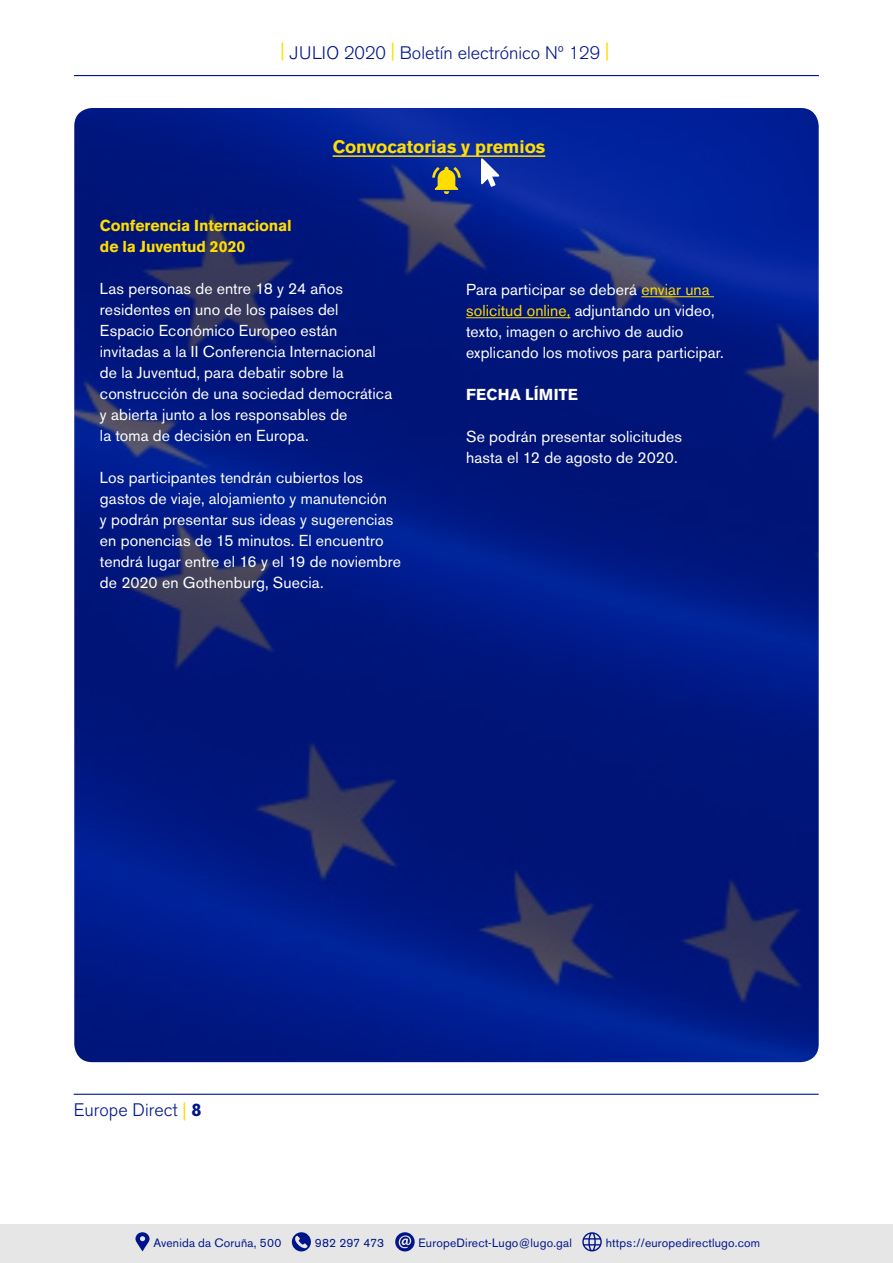
<style>
.page{position:relative;width:893px;height:1263px;background:#fff}
.page>*{position:absolute;margin:0;border:0;box-sizing:border-box;transform-origin:0 0}
.t1{font:300 18px "Akzidenz Grotesk BE";color:#001589}
.t2{font:700 18px "Akzidenz Grotesk BE";color:#fd0}
.t3{font:15.75px/21px "Akzidenz Grotesk BE";letter-spacing:.005em;color:#fff}
.t4{font:700 15.75px/21px "Akzidenz Grotesk BE";letter-spacing:-.01em;color:#fd0}
.t5{font:700 15.75px "Akzidenz Grotesk BE";letter-spacing:.015em;color:#fff}
.t6{font:12px "Akzidenz Grotesk BE";letter-spacing:.015em;color:#001589}
.s1{color:#fd0}
.s2{font-weight:400;color:#fd0}
.s3{font-weight:700}
</style>
<div class="page">
<hr style="left:74px;top:1094px;width:745px;height:1px;background:#001589">
<hr style="left:74px;top:75px;width:745px;height:1px;background:#001589">
<div style="left:0;top:1224px;width:893px;height:39px;background:#e6e6e6"></div>
<svg style="left:135px;top:1232px;width:15px;height:19px"></svg>
<svg style="left:292px;top:1232px;width:19px;height:19px"></svg>
<svg style="left:295px;top:1236px;width:13px;height:12px"></svg>
<svg style="left:395px;top:1232px;width:20px;height:19px"></svg>
<svg style="left:399px;top:1235px;width:12px;height:13px"></svg>
<svg style="left:582px;top:1232px;width:20px;height:19px"></svg>
<img style="left:74px;top:108px;width:745px;height:954px">
<svg style="left:432px;top:167px;width:29px;height:27px"></svg>
<hr style="left:333px;top:155px;width:212px;height:2px;background:#fd0">
<svg style="left:481px;top:158px;width:18px;height:29px"></svg>
<hr style="left:641px;top:296px;width:73px;height:1px;background:#fd0">
<hr style="left:466px;top:317px;width:104px;height:1px;background:#fd0">
<p class="t1" style="left:280px;top:43px;width:330px"><sup>|</sup> JULIO 2020 <sup>|</sup> Boletín electrónico Nº 129 <sup>|</sup></p>
<p class="t2" style="left:333px;top:136px;width:214px">Convocatorias y premios</p>
<p class="t4" style="left:100px;top:216px;width:193px">Conferencia Internacional de la Juventud 2020</p>
<p class="t3" style="left:100px;top:278px;width:294px">Las personas de entre 18 y 24 años residentes en uno de los países del Espacio Económico Europeo están invitadas a la II Conferencia Internacional de la Juventud, para debatir sobre la construcción de una sociedad democrática y abierta junto a los responsables de<br>la toma de decisión en Europa.</p>
<p class="t3" style="left:100px;top:467px;width:303px">Los participantes tendrán cubiertos los gastos de viaje, alojamiento y manutención<br>y podrán presentar sus ideas y sugerencias en ponencias de 15 minutos. El encuentro tendrá lugar entre el 16 y el 19 de noviembre de 2020 en Gothenburg, Suecia.</p>
<p class="t3" style="left:466px;top:279px;width:259px">Para participar se deberá <span class="s1">enviar una solicitud online,</span> adjuntando un video, texto, imagen o archivo de audio explicando los motivos para participar.</p>
<p class="t5" style="left:466px;top:386px;width:113px">FECHA LÍMITE</p>
<p class="t3" style="left:466px;top:426px;width:218px">Se podrán presentar solicitudes hasta el 12 de agosto de 2020.</p>
<p class="t1" style="left:74px;top:1100px;width:129px">Europe Direct <span class="s2">|</span> <span class="s3">8</span></p>
<p class="t6" style="left:153px;top:1236px;width:129px">Avenida da Coruña, 500</p>
<p class="t6" style="left:315px;top:1236px;width:71px">982 297 473</p>
<p class="t6" style="left:419px;top:1236px;width:155px">EuropeDirect-Lugo@lugo.gal</p>
<p class="t6" style="left:606px;top:1236px;width:156px">https://europedirectlugo.com</p>
</div>
